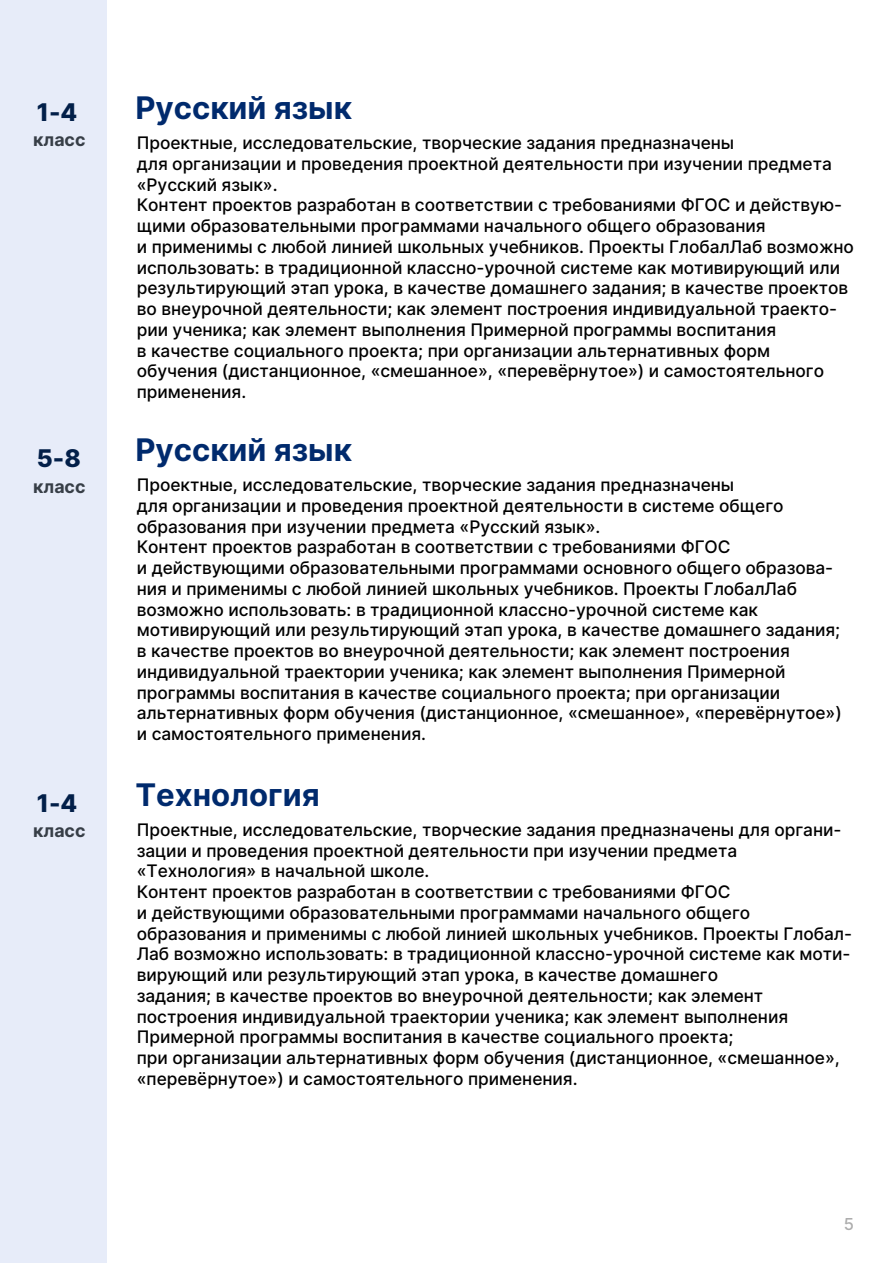
<style>
.page{position:relative;width:893px;height:1263px;background:#fff}
.page>*{position:absolute;margin:0;border:0;box-sizing:border-box;transform-origin:0 0}
.t1{font:700 31.05px "Inter";color:#002a6d}
.t2{font:800 24.45px "Inter";color:#021f49}
.t3{font:700 17.7px "Inter";color:#373e47}
.t4{font:500 17.25px/20.7px "Inter";letter-spacing:-.005em;color:#000}
.t5{font:500 16.5px "Inter";color:#adadad}
</style>
<div class="page">
<div style="left:0;top:0;width:107px;height:1263px;background:#e7ecf9"></div>
<h2 class="t2" style="left:37px;top:94px;width:42px">1-4</h2>
<p class="t3" style="left:33px;top:127px;width:54px">класс</p>
<h2 class="t2" style="left:37px;top:441px;width:45px">5-8</h2>
<p class="t3" style="left:33px;top:473px;width:54px">класс</p>
<h2 class="t2" style="left:37px;top:785px;width:42px">1-4</h2>
<p class="t3" style="left:33px;top:818px;width:54px">класс</p>
<h1 class="t1" style="left:135px;top:85px;width:218px">Русский язык</h1>
<p class="t4" style="left:137px;top:132px;width:718px">Проектные, исследовательские, творческие задания предназначены<br>для организации и проведения проектной деятельности при изучении предмета «Русский язык».<br>Контент проектов разработан в соответствии с требованиями ФГОС и действую&shy;щими образовательными программами начального общего образования<br>и применимы с любой линией школьных учебников. Проекты ГлобалЛаб возможно использовать: в традиционной классно-урочной системе как мотивирующий или результирующий этап урока, в качестве домашнего задания; в качестве проектов во внеурочной деятельности; как элемент построения индивидуальной траекто&shy;рии ученика; как элемент выполнения Примерной программы воспитания<br>в качестве социального проекта; при организации альтернативных форм обучения (дистанционное, «смешанное», «перевёрнутое») и самостоятельного применения.</p>
<h1 class="t1" style="left:135px;top:427px;width:218px">Русский язык</h1>
<p class="t4" style="left:137px;top:474px;width:706px">Проектные, исследовательские, творческие задания предназначены<br>для организации и проведения проектной деятельности в системе общего образования при изучении предмета «Русский язык».<br>Контент проектов разработан в соответствии с требованиями ФГОС<br>и действующими образовательными программами основного общего образова&shy;ния и применимы с любой линией школьных учебников. Проекты ГлобалЛаб возможно использовать: в традиционной классно-урочной системе как мотивирующий или результирующий этап урока, в качестве домашнего задания; в качестве проектов во внеурочной деятельности; как элемент построения индивидуальной траектории ученика; как элемент выполнения Примерной программы воспитания в качестве социального проекта; при организации альтернативных форм обучения (дистанционное, «смешанное», «перевёрнутое») и самостоятельного применения.</p>
<h1 class="t1" style="left:135px;top:772px;width:186px">Технология</h1>
<p class="t4" style="left:137px;top:819px;width:717px">Проектные, исследовательские, творческие задания предназначены для органи&shy;зации и проведения проектной деятельности при изучении предмета «Технология» в начальной школе.<br>Контент проектов разработан в соответствии с требованиями ФГОС<br>и действующими образовательными программами начального общего образования и применимы с любой линией школьных учебников. Проекты Глобал-Лаб возможно использовать: в традиционной классно-урочной системе как моти&shy;вирующий или результирующий этап урока, в качестве домашнего<br>задания; в качестве проектов во внеурочной деятельности; как элемент построения индивидуальной траектории ученика; как элемент выполнения Примерной программы воспитания в качестве социального проекта;<br>при организации альтернативных форм обучения (дистанционное, «смешанное», «перевёрнутое») и самостоятельного применения.</p>
<p class="t5" style="left:843px;top:1212px;width:12px">5</p>
</div>
